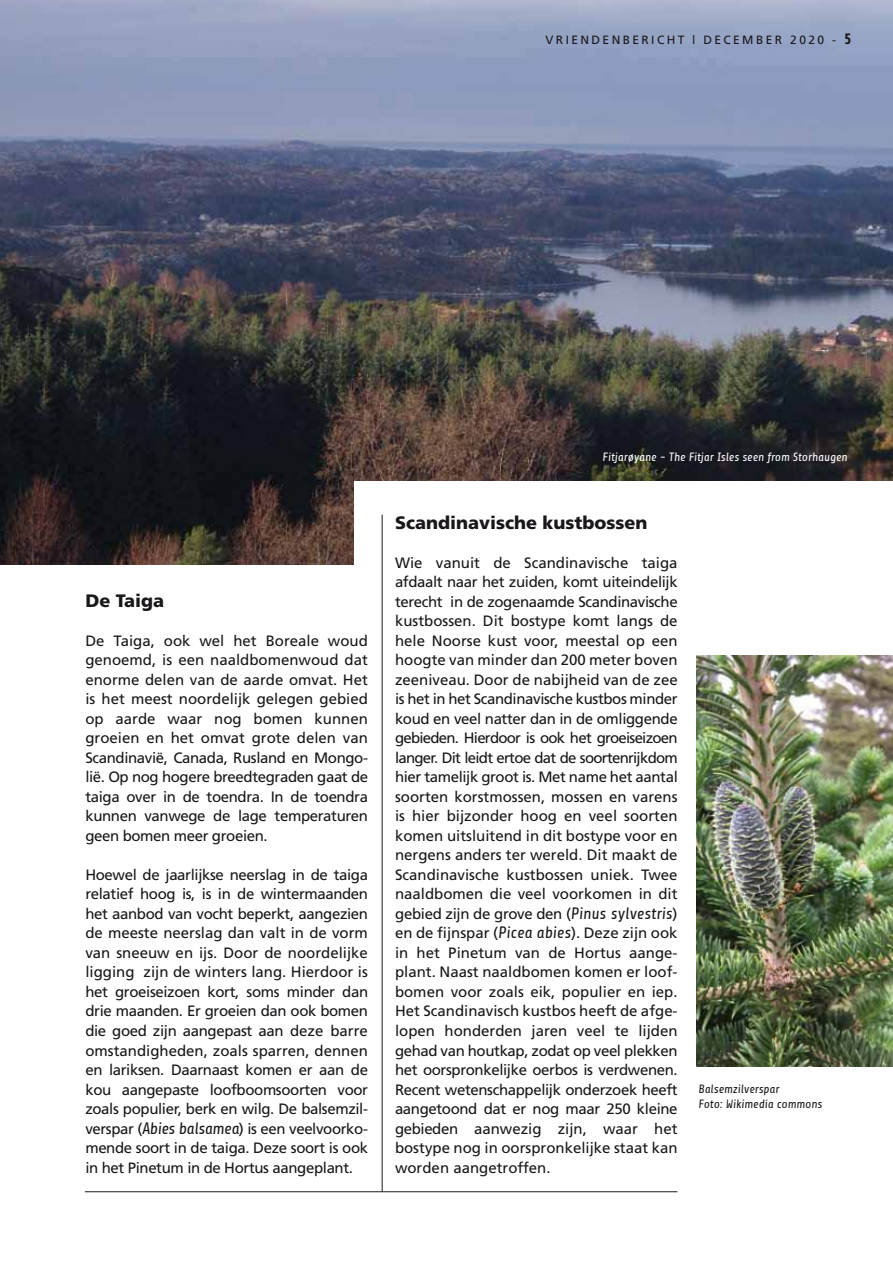
<style>
.page{position:relative;width:893px;height:1263px;background:#fff}
.page>*{position:absolute;margin:0;border:0;box-sizing:border-box;transform-origin:0 0}
.t1{font:900 18px "Frutiger";color:#1a171b}
.t2{font:15px/19.5px "Frutiger";letter-spacing:-.025em;color:#1a171b;text-align:justify}
.t3{font:italic 12px "Share";color:#fff}
.t4{font:italic 12px/14.4px "Share";color:#1a171b}
.t5{font:12px "Frutiger";letter-spacing:.2em;color:#1a171b}
.s1{font-family:"Share";font-weight:700;font-size:15px}
.s2{font-family:"Share";font-style:italic;font-size:16.5px}
</style>
<div class="page">
<img style="left:696px;top:656px;width:197px;height:411px">
<img style="left:0;top:0;width:893px;height:564px">
<hr style="left:85px;top:1191px;width:592px;height:1px;background:#1a171b">
<div style="left:354px;top:481px;width:539px;height:87px;background:#fff"></div>
<hr style="left:382px;top:515px;width:1px;height:677px;background:#1a171b">
<p class="t5" style="left:545px;top:33px;width:308px">VRIENDENBERICHT | DECEMBER 2020 - <span class="s1">5</span></p>
<p class="t1" style="left:85px;top:590px;width:80px">De Taiga</p>
<p class="t2" style="left:85px;top:631px;width:284px">De Taiga, ook wel het Boreale woud genoemd, is een naaldbomenwoud dat enorme delen van de aarde omvat. Het is het meest noordelijk gelegen gebied op aarde waar nog bomen kunnen groeien en het omvat grote delen van Scandinavië, Canada, Rusland en Mongo&shy;lië. Op nog hogere breedtegraden gaat de taiga over in de toendra. In de toendra kunnen vanwege de lage temperaturen geen bomen meer groeien.</p>
<p class="t2" style="left:85px;top:865px;width:284px">Hoewel de jaarlijkse neerslag in de taiga relatief hoog is, is in de wintermaanden het aanbod van vocht beperkt, aangezien de meeste neerslag dan valt in de vorm van sneeuw en ijs. Door de noordelijke ligging zijn de winters lang. Hierdoor is het groeiseizoen kort, soms minder dan drie maanden. Er groeien dan ook bomen die goed zijn aangepast aan deze barre omstandigheden, zoals sparren, dennen en lariksen. Daarnaast komen er aan de kou aangepaste loofboomsoorten voor zoals populier, berk en wilg. De balsemzil&shy;verspar (<span class="s2">Abies balsamea</span>) is een veelvoorko&shy;mende soort in de taiga. Deze soort is ook in het Pinetum in de Hortus aangeplant.</p>
<p class="t3" style="left:603px;top:451px;width:247px">Fitjarøyane - The Fitjar Isles seen from Storhaugen</p>
<p class="t1" style="left:395px;top:512px;width:254px">Scandinavische kustbossen</p>
<p class="t2" style="left:395px;top:553px;width:284px">Wie vanuit de Scandinavische taiga afdaalt naar het zuiden, komt uiteindelijk terecht in de zogenaamde Scandinavische kustbossen. Dit bostype komt langs de hele Noorse kust voor, meestal op een hoogte van minder dan 200 meter boven zeeniveau. Door de nabijheid van de zee is het in het Scandinavische kustbos minder koud en veel natter dan in de omliggende gebieden. Hierdoor is ook het groeiseizoen langer. Dit leidt ertoe dat de soortenrijkdom hier tamelijk groot is. Met name het aantal soorten korstmossen, mossen en varens is hier bijzonder hoog en veel soorten komen uitsluitend in dit bostype voor en nergens anders ter wereld. Dit maakt de Scandinavische kustbossen uniek. Twee naaldbomen die veel voorkomen in dit gebied zijn de grove den (<span class="s2">Pinus sylvestris</span>) en de fijnspar (<span class="s2">Picea abies</span>). Deze zijn ook in het Pinetum van de Hortus aange&shy;plant. Naast naaldbomen komen er loof&shy;bomen voor zoals eik, populier en iep.<br>Het Scandinavisch kustbos heeft de afge&shy;lopen honderden jaren veel te lijden gehad van houtkap, zodat op veel plekken het oorspronkelijke oerbos is verdwenen.<br>Recent wetenschappelijk onderzoek heeft aangetoond dat er nog maar 250 kleine gebieden aanwezig zijn, waar het bostype nog in oorspronkelijke staat kan worden aangetroffen.</p>
<p class="t4" style="left:698px;top:1082px;width:125px">Balsemzilverspar<br>Foto: Wikimedia commons</p>
</div>
